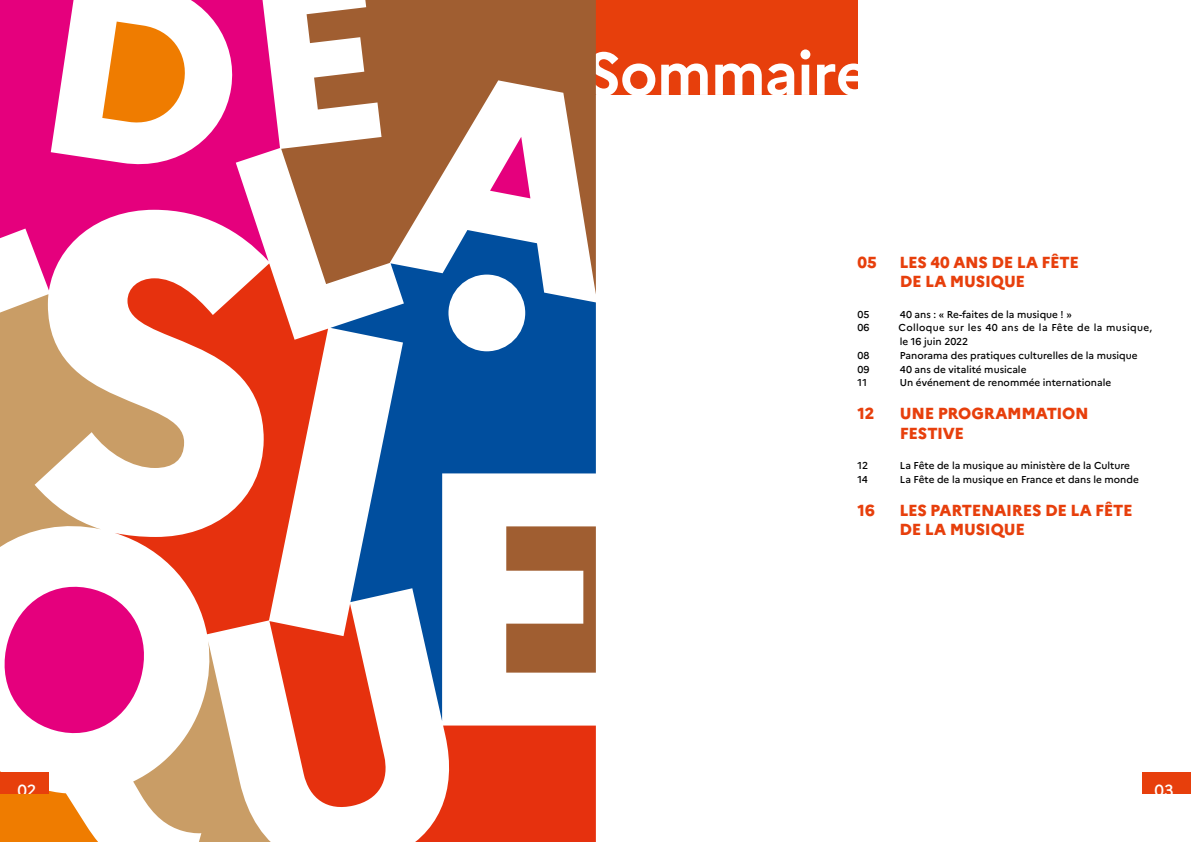
<style>
.page{position:relative;width:1191px;height:842px;background:#fff}
.page>*{position:absolute;margin:0;border:0;box-sizing:border-box;transform-origin:0 0}
.t1{font:700 60px "Marianne";letter-spacing:-.02em;color:#fff}
._01_Sommaire_Chapîtr{font:800 16px/19.2px "Marianne";letter-spacing:-.015em;color:#e73f0c}
.t2{font:500 16px "Marianne";color:#fff}
._03_Sommaire_Sous-ti{font:500 10px "Marianne";color:#000}
._03_Sommaire_Sous-ti-2{font:500 10px/13.8px "Marianne";letter-spacing:.035em;color:#000}
</style>
<div class="page">
<div style="left:595px;top:0;width:262px;height:95px;background:#e73f0c"></div>
<svg style="left:330px;top:294px;width:266px;height:232px;fill:#004e9e"></svg>
<svg style="left:281px;top:0;width:315px;height:294px;fill:#a05e31"></svg>
<svg style="left:0;top:0;width:280px;height:290px;fill:#e5007d"></svg>
<svg style="left:0;top:294px;width:115px;height:232px;fill:#c99d66"></svg>
<svg style="left:490px;top:137px;width:40px;height:61px"></svg>
<svg style="left:115px;top:263px;width:213px;height:263px"></svg>
<svg style="left:102px;top:22px;width:86px;height:104px"></svg>
<svg style="left:0;top:526px;width:596px;height:316px"></svg>
<div style="left:0;top:772px;width:48px;height:22px;background:#e73f0c"></div>
<div style="left:1142px;top:772px;width:49px;height:22px;background:#e73f0c"></div>
<p class="t1" style="left:586px;top:37px;width:286px">Sommaire</p>
<p class="_01_Sommaire_Chapîtr" style="left:857px;top:253px;width:21px">05</p>
<p class="_01_Sommaire_Chapîtr" style="left:899px;top:253px;width:181px">LES 40 ANS DE LA FÊTE<br>DE LA MUSIQUE</p>
<p class="_03_Sommaire_Sous-ti" style="left:857px;top:308px;width:13px">05</p>
<p class="_03_Sommaire_Sous-ti" style="left:900px;top:308px;width:173px">40 ans : « Re-faites de la musique ! »</p>
<p class="_03_Sommaire_Sous-ti" style="left:857px;top:322px;width:14px">06</p>
<p class="_03_Sommaire_Sous-ti-2" style="left:898px;top:321px;width:255px">Colloque sur les 40 ans de la Fête de la musique, le 16 juin 2022</p>
<p class="_03_Sommaire_Sous-ti" style="left:857px;top:349px;width:14px">08</p>
<p class="_03_Sommaire_Sous-ti" style="left:900px;top:349px;width:239px">Panorama des pratiques culturelles de la musique</p>
<p class="_03_Sommaire_Sous-ti" style="left:857px;top:363px;width:13px">09</p>
<p class="_03_Sommaire_Sous-ti" style="left:900px;top:363px;width:128px">40 ans de vitalité musicale</p>
<p class="_03_Sommaire_Sous-ti" style="left:857px;top:377px;width:11px">11</p>
<p class="_03_Sommaire_Sous-ti" style="left:900px;top:377px;width:213px">Un événement de renommée internationale</p>
<p class="_01_Sommaire_Chapîtr" style="left:857px;top:404px;width:18px">12</p>
<p class="_01_Sommaire_Chapîtr" style="left:900px;top:404px;width:190px">UNE PROGRAMMATION</p>
<p class="_01_Sommaire_Chapîtr" style="left:899px;top:423px;width:66px">FESTIVE</p>
<p class="_03_Sommaire_Sous-ti" style="left:857px;top:459px;width:12px">12</p>
<p class="_03_Sommaire_Sous-ti" style="left:900px;top:459px;width:231px">La Fête de la musique au ministère de la Culture</p>
<p class="_03_Sommaire_Sous-ti" style="left:857px;top:473px;width:12px">14</p>
<p class="_03_Sommaire_Sous-ti" style="left:900px;top:473px;width:240px">La Fête de la musique en France et dans le monde</p>
<p class="_01_Sommaire_Chapîtr" style="left:857px;top:500px;width:19px">16</p>
<p class="_01_Sommaire_Chapîtr" style="left:899px;top:500px;width:235px">LES PARTENAIRES DE LA FÊTE<br>DE LA MUSIQUE</p>
<h2 class="t2" style="left:17px;top:780px;width:20px">02</h2>
<h2 class="t2" style="left:1154px;top:780px;width:21px">03</h2>
</div>
